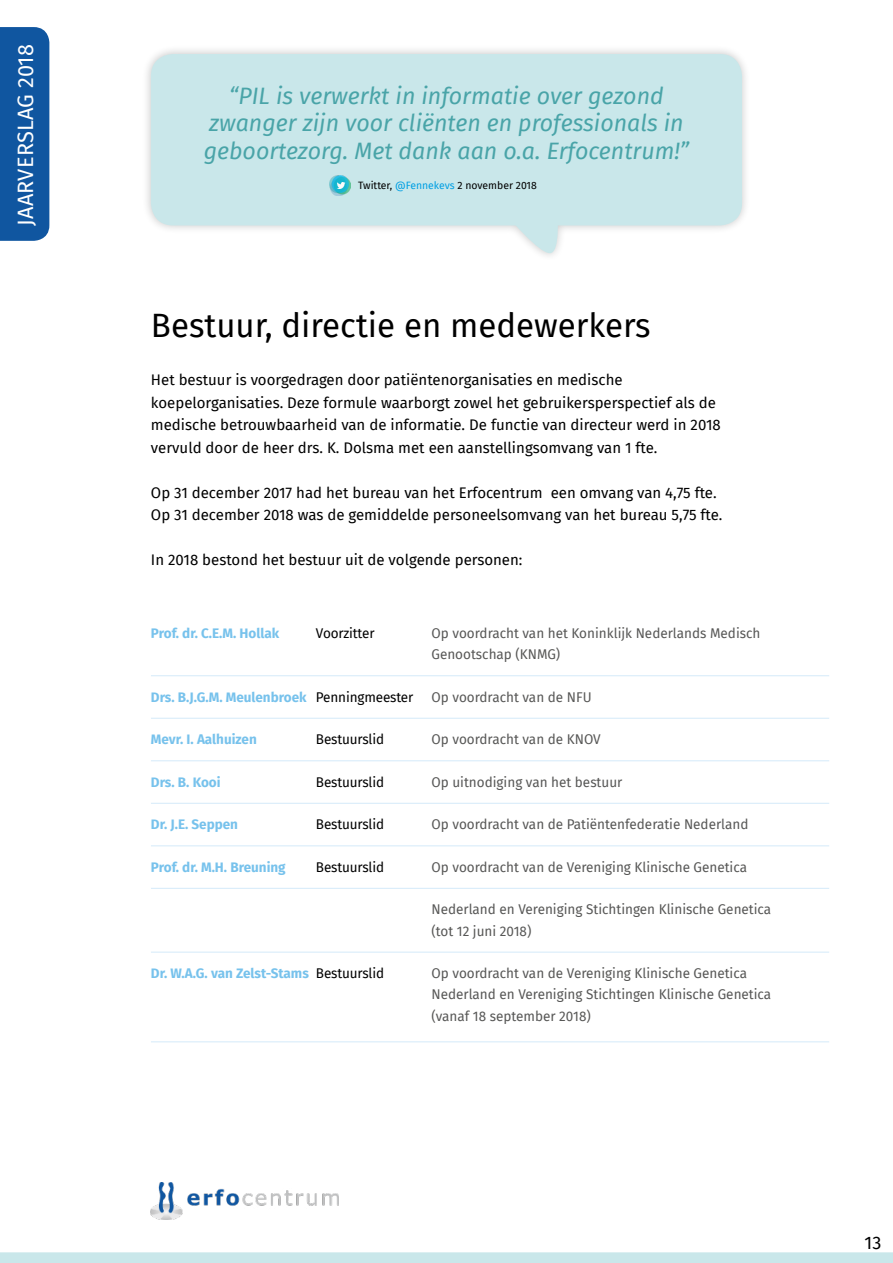
<style>
.page{position:relative;width:893px;height:1263px;background:#fff}
.page>*{position:absolute;margin:0;border:0;box-sizing:border-box;transform-origin:0 0}
.t1{font:33px "Fira Sans";color:#000}
.t2{font:italic 23.25px/27.9px "Fira Sans";color:#49a4a8;text-align:center}
.t3{font:21.75px "Fira Sans";letter-spacing:.01em;color:#fff}
.t4{font:18px "Fira Sans";color:#000}
.t5{font:15px/22.5px "Fira Sans";color:#000}
.t6{font:13.8px/21.3px "Fira Sans";color:#575756}
.t7{font:700 13.8px "Fira Sans";color:#77c2ec}
.t8{font:13.8px "Fira Sans";letter-spacing:-.01em;color:#000}
.t9{font:10.35px "Fira Sans";color:#000}
.s1{color:#009fe3}
.s2{font-weight:400;color:#000}
</style>
<div class="page">
<img style="left:151px;top:1182px;width:188px;height:37px">
<div style="left:142px;top:45px;width:609px;height:217px;background:#000;opacity:.22"></div>
<div style="left:151px;top:54px;width:591px;height:171px;background:#c9e7ea;border-radius:22px"></div>
<svg style="left:509px;top:225px;width:52px;height:28px"></svg>
<hr style="left:151px;top:675px;width:678px;height:1px;background:#d9ecfa">
<hr style="left:151px;top:718px;width:678px;height:1px;background:#d9ecfa">
<hr style="left:151px;top:760px;width:678px;height:1px;background:#d9ecfa">
<hr style="left:151px;top:803px;width:678px;height:1px;background:#d9ecfa">
<hr style="left:151px;top:845px;width:678px;height:1px;background:#d9ecfa">
<hr style="left:151px;top:888px;width:678px;height:1px;background:#d9ecfa">
<hr style="left:151px;top:951px;width:678px;height:2px;background:#d9ecfa">
<hr style="left:151px;top:1041px;width:678px;height:1px;background:#d9ecfa">
<img style="left:329px;top:175px;width:22px;height:20px">
<div style="left:0;top:27px;width:49px;height:214px;background:#1056a0"></div>
<svg style="left:0;top:1252px;width:893px;height:11px;background:#cae7ea"></svg>
<h3 class="t3" style="left:9px;top:226px;width:183px;rotate:-90deg">JAARVERSLAG 2018</h3>
<h2 class="t2" style="left:204px;top:81px;width:487px">“PIL is verwerkt in informatie over gezond zwanger zijn voor cliënten en professionals in geboortezorg. Met dank aan o.a. Erfocentrum!”</h2>
<p class="t9" style="left:358px;top:178px;width:180px">Twitter, <span class="s1">@Fennekevs</span> 2 november 2018</p>
<h1 class="t1" style="left:151px;top:301px;width:501px">Bestuur, directie en medewerkers</h1>
<p class="t5" style="left:151px;top:368px;width:571px">Het bestuur is voorgedragen door patiëntenorganisaties en medische koepelorganisaties. Deze formule waarborgt zowel het gebruikersperspectief als de medische betrouwbaarheid van de informatie. De functie van directeur werd in 2018 vervuld door de heer drs. K. Dolsma met een aanstellingsomvang van 1 fte.</p>
<p class="t5" style="left:151px;top:481px;width:573px">Op 31 december 2017 had het bureau van het Erfocentrum een omvang van 4,75 fte.<br>Op 31 december 2018 was de gemiddelde personeelsomvang van het bureau 5,75 fte.</p>
<p class="t5" style="left:151px;top:548px;width:373px">In 2018 bestond het bestuur uit de volgende personen:</p>
<p class="t7" style="left:151px;top:621px;width:130px">Prof. dr. C.E.M. Hollak</p>
<p class="t8" style="left:316px;top:623px;width:60px">Voorzitter</p>
<p class="t6" style="left:431px;top:622px;width:330px">Op voordracht van het Koninklijk Nederlands Medisch<br>Genootschap (KNMG)</p>
<p class="t7" style="left:151px;top:685px;width:264px">Drs. B.J.G.M. Meulenbroek <span class="s2">Penningmeester</span></p>
<p class="t6" style="left:431px;top:686px;width:162px">Op voordracht van de NFU</p>
<p class="t7" style="left:151px;top:728px;width:107px">Mevr. I. Aalhuizen</p>
<p class="t8" style="left:316px;top:729px;width:70px">Bestuurslid</p>
<p class="t6" style="left:431px;top:728px;width:171px">Op voordracht van de KNOV</p>
<p class="t7" style="left:151px;top:770px;width:71px">Drs. B. Kooi</p>
<p class="t8" style="left:316px;top:771px;width:70px">Bestuurslid</p>
<p class="t6" style="left:431px;top:771px;width:192px">Op uitnodiging van het bestuur</p>
<p class="t7" style="left:151px;top:813px;width:89px">Dr. J.E. Seppen</p>
<p class="t8" style="left:316px;top:814px;width:70px">Bestuurslid</p>
<p class="t6" style="left:431px;top:813px;width:318px">Op voordracht van de Patiëntenfederatie Nederland</p>
<p class="t7" style="left:151px;top:855px;width:136px">Prof. dr. M.H. Breuning</p>
<p class="t8" style="left:316px;top:856px;width:70px">Bestuurslid</p>
<p class="t6" style="left:431px;top:856px;width:317px">Op voordracht van de Vereniging Klinische Genetica</p>
<p class="t6" style="left:431px;top:898px;width:341px">Nederland en Vereniging Stichtingen Klinische Genetica (tot 12 juni 2018)</p>
<p class="t7" style="left:151px;top:961px;width:235px">Dr. W.A.G. van Zelst-Stams <span class="s2">Bestuurslid</span></p>
<p class="t6" style="left:431px;top:962px;width:341px">Op voordracht van de Vereniging Klinische Genetica<br>Nederland en Vereniging Stichtingen Klinische Genetica (vanaf 18 september 2018)</p>
<p class="t4" style="left:865px;top:1229px;width:18px">13</p>
</div>
